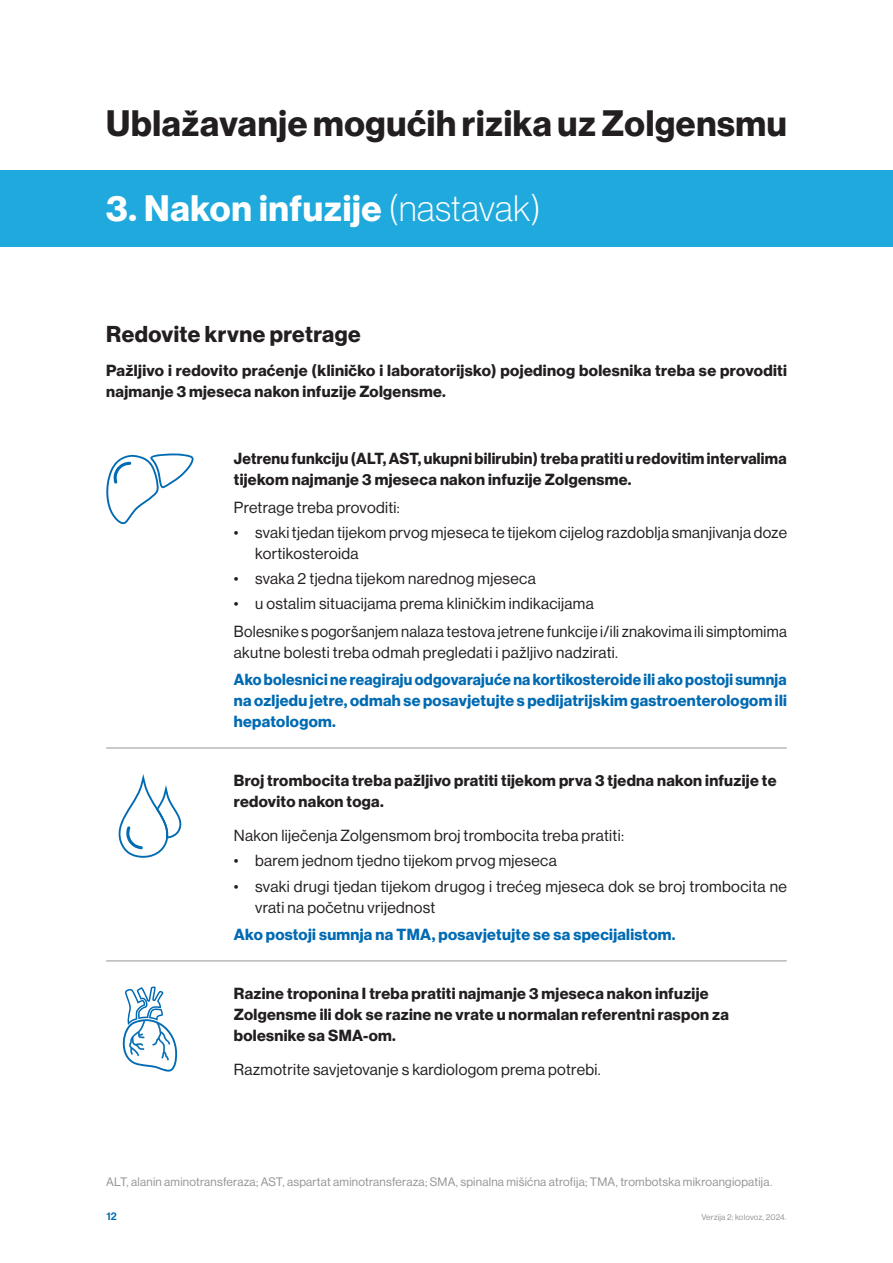
<style>
.page{position:relative;width:893px;height:1263px;background:#fff}
.page>*{position:absolute;margin:0;border:0;box-sizing:border-box;transform-origin:0 0}
.t1{font:700 36px "Volta Modern Display 75";letter-spacing:.02em;color:#231f20}
.t2{font:700 36px "Volta Modern Display 75";letter-spacing:.02em;color:#fff}
.t3{font:700 22.5px "Volta Modern Display 75";letter-spacing:.02em;color:#231f20}
.t4{font:15.75px/21px "Volta Modern Display 55 Roman";letter-spacing:.02em;color:#231f20}
.t5{font:700 15.75px/21px "Volta Modern Display 75";letter-spacing:.02em;color:#231f20}
.t6{font:700 15.75px/21px "Volta Modern Display 75";letter-spacing:.02em;color:#006ab2;text-align:justify;scale:.96 1}
.t7{font:700 15.75px "Volta Modern Display 75";letter-spacing:.02em;color:#006ab2}
.t8{font:12px "Volta Modern Display 55 Roman";letter-spacing:.02em;color:#939598}
.t9{font:500 10.5px "Volta Modern Display 65";color:#006ab2}
.t10{font:8.25px "Volta Modern Display 55 Roman";letter-spacing:.02em;color:#939598}
.s1{font-family:"Volta Modern Display 35";font-weight:100}
</style>
<div class="page">
<div style="left:0;top:170px;width:893px;height:77px;background:#1fa9dc"></div>
<hr style="left:106px;top:748px;width:681px;height:1px;background:#939598">
<hr style="left:106px;top:961px;width:681px;height:1px;background:#939598">
<svg style="left:106px;top:453px;width:88px;height:71px"></svg>
<svg style="left:118px;top:774px;width:63px;height:84px"></svg>
<svg style="left:122px;top:986px;width:55px;height:85px"></svg>
<h1 class="t1" style="left:106px;top:103px;width:682px">Ublažavanje mogućih rizika uz Zolgensmu</h1>
<h1 class="t2" style="left:106px;top:188px;width:436px">3. Nakon infuzije <span class="s1">(nastavak)</span></h1>
<h2 class="t3" style="left:106px;top:321px;width:256px">Redovite krvne pretrage</h2>
<p class="t5" style="left:106px;top:360px;width:682px">Pažljivo i redovito praćenje (kliničko i laboratorijsko) pojedinog bolesnika treba se provoditi najmanje 3 mjeseca nakon infuzije Zolgensme.</p>
<p class="t5" style="left:234px;top:448px;width:554px">Jetrenu funkciju (ALT, AST, ukupni bilirubin) treba pratiti u redovitim intervalima tijekom najmanje 3 mjeseca nakon infuzije Zolgensme.</p>
<p class="t4" style="left:234px;top:496px;width:167px">Pretrage treba provoditi:</p>
<p class="t4" style="left:255px;top:522px;width:533px;text-indent:-21px">• svaki tjedan tijekom prvog mjeseca te tijekom cijelog razdoblja smanjivanja doze kortikosteroida</p>
<p class="t4" style="left:234px;top:568px;width:303px">• svaka 2 tjedna tijekom narednog mjeseca</p>
<p class="t4" style="left:234px;top:590px;width:554px;line-height:27.5px">• u ostalim situacijama prema kliničkim indikacijama<br>Bolesnike s pogoršanjem nalaza testova jetrene funkcije i/ili znakovima ili simptomima</p>
<p class="t4" style="left:234px;top:642px;width:386px">akutne bolesti treba odmah pregledati i pažljivo nadzirati.</p>
<p class="t6" style="left:234px;top:669px;width:578px">Ako bolesnici ne reagiraju odgovarajuće na kortikosteroide ili ako postoji sumnja na ozljedu jetre, odmah se posavjetujte s pedijatrijskim gastroenterologom ili hepatologom.</p>
<p class="t5" style="left:234px;top:771px;width:544px">Broj trombocita treba pažljivo pratiti tijekom prva 3 tjedna nakon infuzije te redovito nakon toga.</p>
<p class="t4" style="left:234px;top:825px;width:392px">Nakon liječenja Zolgensmom broj trombocita treba pratiti:</p>
<p class="t4" style="left:234px;top:850px;width:325px">• barem jednom tjedno tijekom prvog mjeseca</p>
<p class="t4" style="left:255px;top:875px;width:533px;text-indent:-21px">• svaki drugi tjedan tijekom drugog i trećeg mjeseca dok se broj trombocita ne vrati na početnu vrijednost</p>
<p class="t7" style="left:234px;top:925px;width:443px">Ako postoji sumnja na TMA, posavjetujte se sa specijalistom.</p>
<p class="t5" style="left:234px;top:983px;width:497px">Razine troponina I treba pratiti najmanje 3 mjeseca nakon infuzije<br>Zolgensme ili dok se razine ne vrate u normalan referentni raspon za bolesnike sa SMA-om.</p>
<p class="t4" style="left:234px;top:1059px;width:368px">Razmotrite savjetovanje s kardiologom prema potrebi.</p>
<p class="t8" style="left:106px;top:1175px;width:667px">ALT, alanin aminotransferaza; AST, aspartat aminotransferaza; SMA, spinalna mišićna atrofija; TMA, trombotska mikroangiopatija.</p>
<p class="t9" style="left:106px;top:1211px;width:12px">12</p>
<p class="t10" style="left:701px;top:1213px;width:87px">Verzija 2; kolovoz, 2024.</p>
</div>
